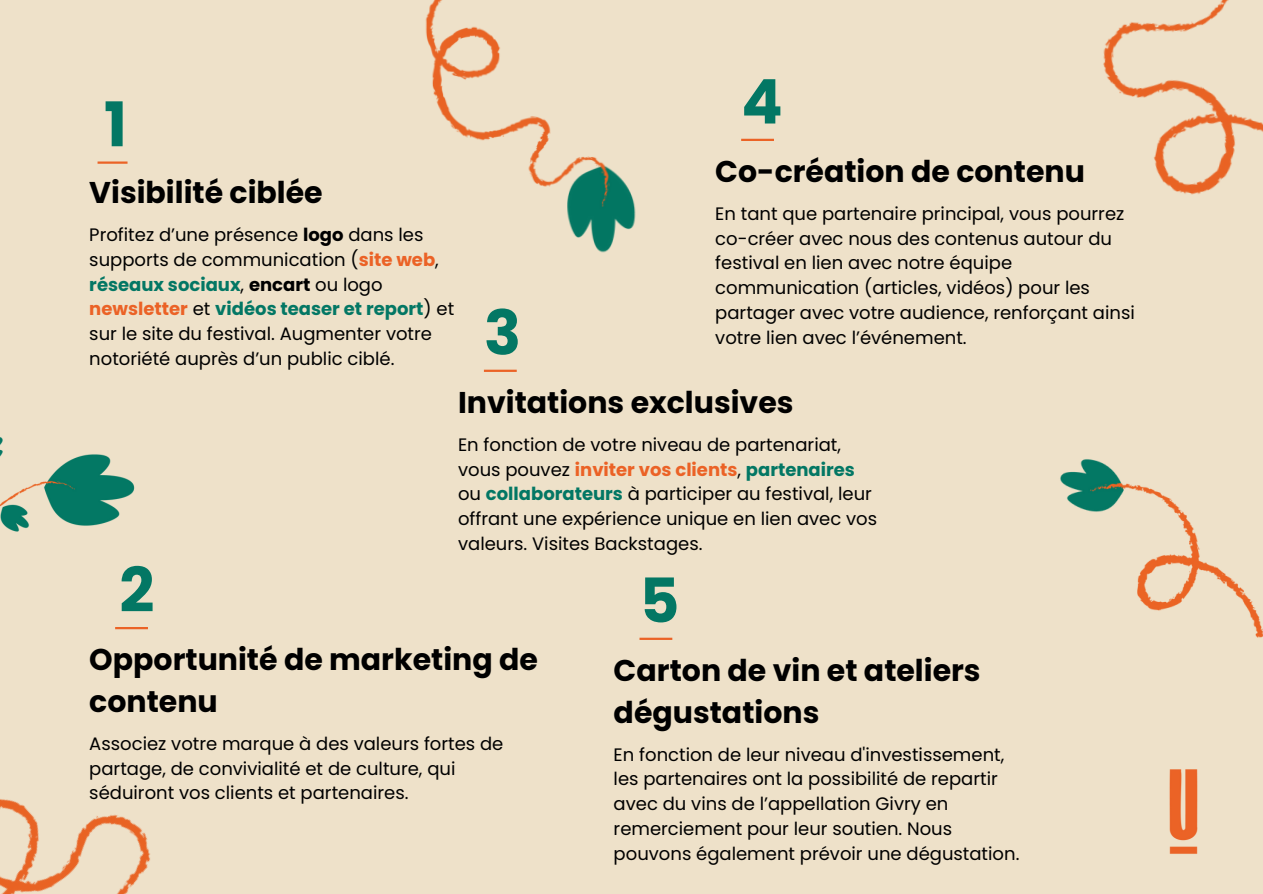
<style>
.page{position:relative;width:1263px;height:894px;background:#fff}
.page>*{position:absolute;margin:0;border:0;box-sizing:border-box;transform-origin:0 0}
.t1{font:700 61.5px "Poppins";color:#037764}
.t2{font:700 30px/41.7px "Poppins";color:#000}
.t3{font:18px/24.8px "Poppins";color:#000}
.s1{font-weight:700}
.s2{font-weight:700;color:#eb6226}
.s3{font-weight:700;color:#037764}
</style>
<div class="page">
<div style="left:0;top:0;width:1263px;height:893px;background:#eee1c9"></div>
<img style="left:1169px;top:769px;width:29px;height:85px">
<hr style="left:98px;top:161px;width:30px;height:3px;background:#eb6326">
<img style="left:0;top:799px;width:150px;height:94px">
<hr style="left:115px;top:626px;width:33px;height:3px;background:#eb6326">
<hr style="left:484px;top:369px;width:33px;height:3px;background:#eb6326">
<hr style="left:741px;top:139px;width:33px;height:2px;background:#eb6326">
<hr style="left:639px;top:637px;width:33px;height:2px;background:#eb6326">
<img style="left:1060px;top:459px;width:203px;height:179px">
<img style="left:425px;top:0;width:211px;height:253px">
<img style="left:0;top:437px;width:135px;height:95px">
<img style="left:1103px;top:0;width:160px;height:195px">
<p class="t1" style="left:104px;top:82px;width:25px">1</p>
<p class="t2" style="left:89px;top:172px;width:235px">Visibilité ciblée</p>
<p class="t3" style="left:89px;top:222px;width:366px">Profitez d’une présence <span class="s1">logo</span> dans les supports de communication (<span class="s2">site web</span>, <span class="s3">réseaux sociaux</span>, <span class="s1">encart</span> ou logo <span class="s2">newsletter</span> et <span class="s3">vidéos teaser et report</span>) et sur le site du festival. Augmenter votre notoriété auprès d’un public ciblé.</p>
<h1 class="t1" style="left:484px;top:290px;width:39px">3</h1>
<p class="t1" style="left:741px;top:59px;width:43px">4</p>
<p class="t2" style="left:715px;top:150px;width:371px">Co-création de contenu</p>
<p class="t3" style="left:715px;top:201px;width:421px">En tant que partenaire principal, vous pourrez co-créer avec nous des contenus autour du festival en lien avec notre équipe communication (articles, vidéos) pour les partager avec votre audience, renforçant ainsi votre lien avec l’événement.</p>
<p class="t2" style="left:458px;top:381px;width:337px">Invitations exclusives</p>
<p class="t1" style="left:119px;top:547px;width:37px">2</p>
<p class="t3" style="left:458px;top:432px;width:421px">En fonction de votre niveau de partenariat, vous pouvez <span class="s2">inviter vos clients</span>, <span class="s3">partenaires </span>ou <span class="s3">collaborateurs</span> à participer au festival, leur offrant une expérience unique en lien avec vos valeurs. Visites Backstages.</p>
<p class="t1" style="left:639px;top:557px;width:41px">5</p>
<h1 class="t2" style="left:89px;top:638px;width:450px">Opportunité de marketing de contenu</h1>
<p class="t3" style="left:89px;top:730px;width:416px">Associez votre marque à des valeurs fortes de partage, de convivialité et de culture, qui séduiront vos clients et partenaires.</p>
<p class="t2" style="left:614px;top:649px;width:369px">Carton de vin et ateliers dégustations</p>
<h1 class="t3" style="left:614px;top:741px;width:407px">En fonction de leur niveau d'investissement, les partenaires ont la possibilité de repartir avec du vins de l’appellation Givry en remerciement pour leur soutien. Nous pouvons également prévoir une dégustation.</h1>
</div>
